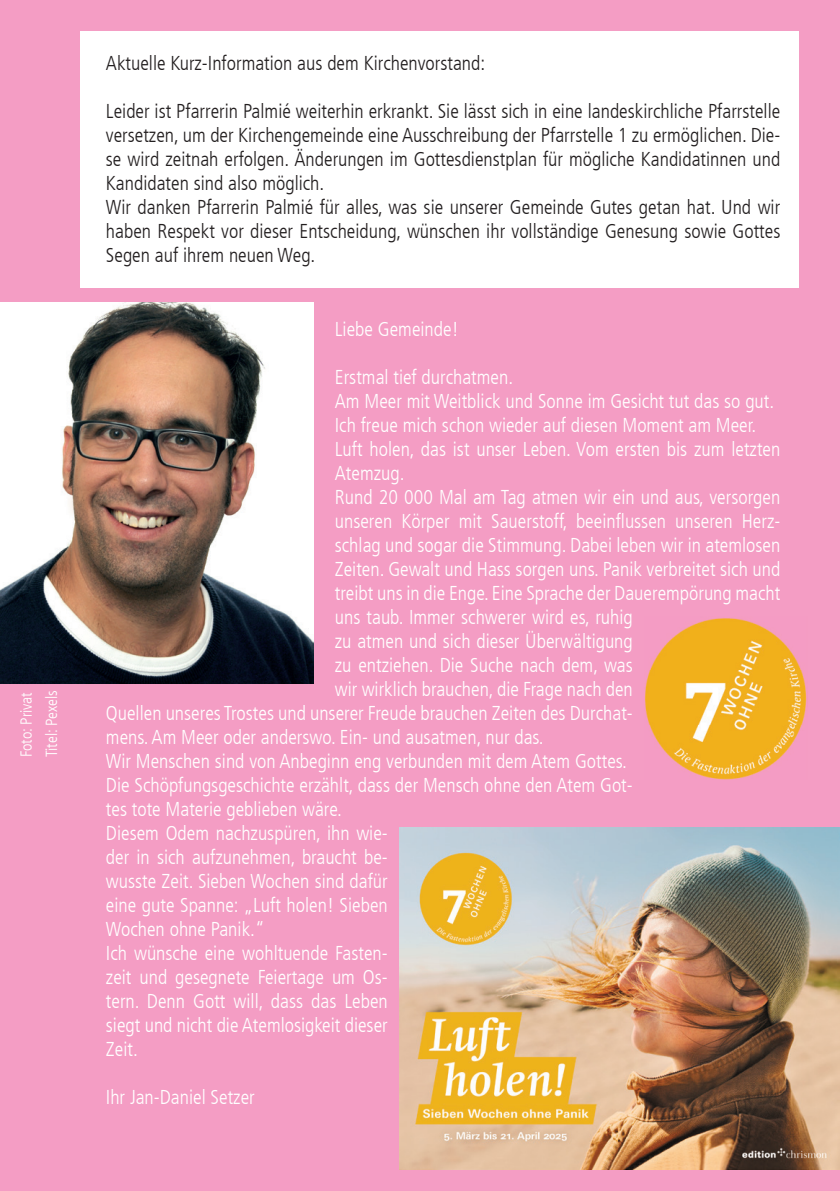
<style>
.page{position:relative;width:840px;height:1191px;background:#fff}
.page>*{position:absolute;margin:0;border:0;box-sizing:border-box;transform-origin:0 0}
.t1{font:300 condensed 20px "Frutiger LT";color:#fff}
.t2{font:300 condensed 20px/24px "Frutiger LT";color:#231f20}
.t3{font:300 condensed 16px/25.2px "Frutiger LT";color:#fff}
</style>
<div class="page">
<div style="left:0;top:0;width:839px;height:1191px;background:#f49dc4"></div>
<img style="left:0;top:302px;width:314px;height:381px">
<img style="left:645px;top:618px;width:162px;height:162px">
<img style="left:399px;top:827px;width:440px;height:342px">
<div style="left:80px;top:31px;width:718px;height:256px;background:#fff"></div>
<p class="t3" style="left:14px;top:757px;width:68px;rotate:-90deg">Foto: Privat<br>Titel: Pexels</p>
<p class="t2" style="left:106px;top:51px;width:380px">Aktuelle Kurz-Information aus dem Kirchenvorstand:</p>
<p class="t2" style="left:106px;top:99px;width:675px">Leider ist Pfarrerin Palmié weiterhin erkrankt. Sie lässt sich in eine landeskirchliche Pfarrstelle versetzen, um der Kirchengemeinde eine Ausschreibung der Pfarrstelle 1 zu ermöglichen. Die&shy;se wird zeitnah erfolgen. Änderungen im Gottesdienstplan für mögliche Kandidatinnen und Kandidaten sind also möglich.<br>Wir danken Pfarrerin Palmié für alles, was sie unserer Gemeinde Gutes getan hat. Und wir haben Respekt vor dieser Entscheidung, wünschen ihr vollständige Genesung sowie Gottes Segen auf ihrem neuen Weg.</p>
<p class="t1" style="left:334px;top:318px;width:125px">Liebe Gemeinde!</p>
<p class="t1" style="left:334px;top:366px;width:180px">Erstmal tief durchatmen.</p>
<p class="t1" style="left:334px;top:390px;width:440px">Am Meer mit Weitblick und Sonne im Gesicht tut das so gut.</p>
<p class="t1" style="left:334px;top:414px;width:423px">Ich freue mich schon wieder auf diesen Moment am Meer.</p>
<p class="t1" style="left:334px;top:438px;width:447px">Luft holen, das ist unser Leben. Vom ersten bis zum letzten</p>
<p class="t1" style="left:334px;top:462px;width:71px">Atemzug.</p>
<p class="t1" style="left:334px;top:486px;width:447px">Rund 20 000 Mal am Tag atmen wir ein und aus, versorgen</p>
<p class="t1" style="left:334px;top:510px;width:447px">unseren Körper mit Sauerstoff, beeinflussen unseren Herz-</p>
<p class="t1" style="left:334px;top:534px;width:447px">schlag und sogar die Stimmung. Dabei leben wir in atemlosen</p>
<p class="t1" style="left:334px;top:558px;width:447px">Zeiten. Gewalt und Hass sorgen uns. Panik verbreitet sich und</p>
<p class="t1" style="left:334px;top:582px;width:447px">treibt uns in die Enge. Eine Sprache der Dauerempörung macht</p>
<p class="t1" style="left:334px;top:606px;width:299px">uns taub. Immer schwerer wird es, ruhig</p>
<p class="t1" style="left:334px;top:630px;width:299px">zu atmen und sich dieser Überwältigung</p>
<p class="t1" style="left:334px;top:654px;width:299px">zu entziehen. Die Suche nach dem, was</p>
<p class="t1" style="left:334px;top:678px;width:299px">wir wirklich brauchen, die Frage nach den</p>
<p class="t1" style="left:106px;top:702px;width:528px">Quellen unseres Trostes und unserer Freude brauchen Zeiten des Durchat-</p>
<p class="t1" style="left:106px;top:726px;width:439px">mens. Am Meer oder anderswo. Ein- und ausatmen, nur das.</p>
<p class="t1" style="left:106px;top:750px;width:522px">Wir Menschen sind von Anbeginn eng verbunden mit dem Atem Gottes.</p>
<p class="t1" style="left:106px;top:774px;width:528px">Die Schöpfungsgeschichte erzählt, dass der Mensch ohne den Atem Got-</p>
<p class="t1" style="left:106px;top:798px;width:237px">tes tote Materie geblieben wäre.</p>
<p class="t1" style="left:106px;top:822px;width:283px">Diesem Odem nachzuspüren, ihn wie-</p>
<p class="t1" style="left:106px;top:846px;width:283px">der in sich aufzunehmen, braucht be-</p>
<p class="t1" style="left:106px;top:870px;width:283px">wusste Zeit. Sieben Wochen sind dafür</p>
<p class="t1" style="left:106px;top:894px;width:283px">eine gute Spanne: „Luft holen! Sieben</p>
<p class="t1" style="left:106px;top:918px;width:160px">Wochen ohne Panik.“</p>
<p class="t1" style="left:106px;top:942px;width:283px">Ich wünsche eine wohltuende Fasten-</p>
<p class="t1" style="left:106px;top:966px;width:283px">zeit und gesegnete Feiertage um Os-</p>
<p class="t1" style="left:106px;top:990px;width:283px">tern. Denn Gott will, dass das Leben</p>
<p class="t1" style="left:106px;top:1014px;width:283px">siegt und nicht die Atemlosigkeit dieser</p>
<p class="t1" style="left:106px;top:1038px;width:33px">Zeit.</p>
<p class="t1" style="left:106px;top:1086px;width:150px">Ihr Jan-Daniel Setzer</p>
</div>
